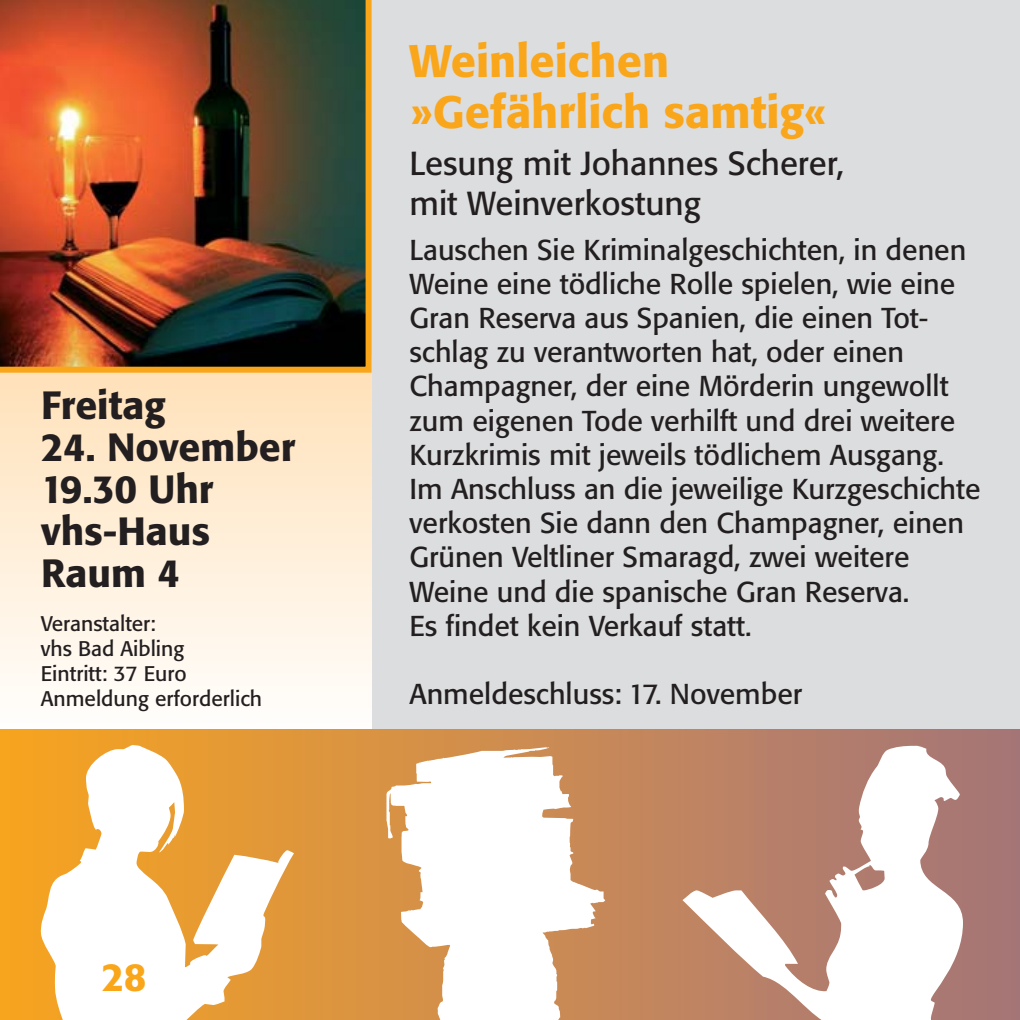
<style>
.page{position:relative;width:1020px;height:1020px;background:#dcddde}
.page>*{position:absolute;margin:0;border:0;box-sizing:border-box;transform-origin:0 0}
.t1{font:500 45px/51px "Formata";color:#faa61a}
.t2{font:500 39px/42px "Formata";color:#231f20}
.t3{font:500 39px "Formata";color:#faa61a}
.t4{font:33px/39.6px "Formata";color:#231f20}
.t5{font:28.5px/34.2px "Formata";color:#231f20}
.t6{font:21px/25.2px "Formata";color:#231f20}
</style>
<div class="page">
<div style="left:0;top:355px;width:371px;height:384px;background:linear-gradient(to bottom,#ffe0b6,#fffffe)"></div>
<div style="left:0;top:729px;width:754px;height:291px;background:linear-gradient(to right,#f7a41e,#ba8167)"></div>
<div style="left:754px;top:729px;width:266px;height:291px;background:#a77774"></div>
<svg style="left:41px;top:745px;width:253px;height:275px;background:#f3cf9c"></svg>
<svg style="left:387px;top:747px;width:218px;height:273px;background:#eed7c2"></svg>
<svg style="left:682px;top:745px;width:281px;height:275px"></svg>
<img style="left:0;top:0;width:372px;height:373px">
<h2 class="t2" style="left:41px;top:387px;width:126px">Freitag</h2>
<h2 class="t2" style="left:41px;top:429px;width:256px">24. November<br>19.30 Uhr vhs-Haus<br>Raum 4</h2>
<p class="t6" style="left:41px;top:612px;width:223px">Veranstalter:<br>vhs Bad Aibling<br>Eintritt: 37 Euro<br>Anmeldung erforderlich</p>
<h2 class="t3" style="left:102px;top:959px;width:46px">28</h2>
<h1 class="t1" style="left:410px;top:39px;width:420px">Weinleichen »Gefährlich samtig«</h1>
<p class="t4" style="left:410px;top:146px;width:436px">Lesung mit Johannes Scherer, mit Weinverkostung</p>
<p class="t5" style="left:410px;top:235px;width:573px">Lauschen Sie Kriminalgeschichten, in denen Weine eine tödliche Rolle spielen, wie eine Gran Reserva aus Spanien, die einen Tot&shy;schlag zu verantworten hat, oder einen Champagner, der eine Mörderin ungewollt zum eigenen Tode verhilft und drei weitere Kurzkrimis mit jeweils tödlichem Ausgang.<br>Im Anschluss an die jeweilige Kurzgeschichte verkosten Sie dann den Champagner, einen Grünen Veltliner Smaragd, zwei weitere Weine und die spanische Gran Reserva.<br>Es findet kein Verkauf statt.</p>
<p class="t5" style="left:410px;top:679px;width:394px">Anmeldeschluss: 17. November</p>
</div>
